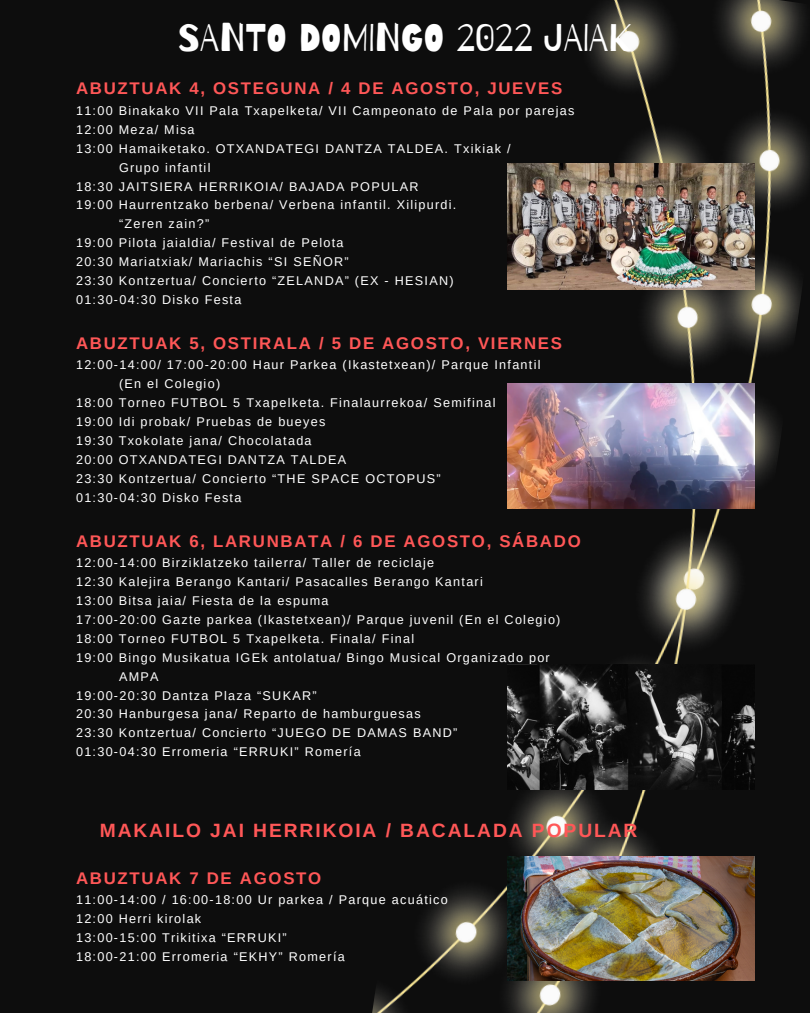
<style>
.page{position:relative;width:810px;height:1013px;background:#fff}
.page>*{position:absolute;margin:0;border:0;box-sizing:border-box;transform-origin:0 0}
.t1{font:38.5px "Barrio";color:#fff}
.t2{font:700 19.2px "Arimo";letter-spacing:.1em;color:#ff5757}
.t3{font:700 16.8px "Arimo";letter-spacing:.1em;color:#ff5757}
.t4{font:12.6px/18.9px "Arimo";letter-spacing:.1em;color:#fff}
</style>
<div class="page">
<div style="left:0;top:0;width:810px;height:1012px;background:#0d0d0d"></div>
<img style="left:372px;top:0;width:438px;height:1012px">
<img style="left:508px;top:664px;width:246px;height:125px">
<img style="left:508px;top:384px;width:246px;height:124px">
<img style="left:508px;top:856px;width:246px;height:124px">
<img style="left:508px;top:163px;width:246px;height:126px">
<h1 class="t1" style="left:178px;top:17px;width:456px">SANTO DOMINGO 2022 JAIAK</h1>
<h3 class="t3" style="left:76px;top:79px;width:488px">ABUZTUAK 4, OSTEGUNA / 4 DE AGOSTO, JUEVES</h3>
<p class="t4" style="left:76px;top:101px;width:500px">11:00 Binakako VII Pala Txapelketa/ VII Campeonato de Pala por parejas</p>
<p class="t4" style="left:76px;top:120px;width:120px">12:00 Meza/ Misa</p>
<p class="t4" style="left:76px;top:139px;width:436px">13:00 Hamaiketako. OTXANDATEGI DANTZA TALDEA. Txikiak /</p>
<p class="t4" style="left:119px;top:158px;width:93px">Grupo infantil</p>
<p class="t4" style="left:76px;top:177px;width:344px">18:30 JAITSIERA HERRIKOIA/ BAJADA POPULAR</p>
<p class="t4" style="left:76px;top:196px;width:382px">19:00 Haurrentzako berbena/ Verbena infantil. Xilipurdi.</p>
<p class="t4" style="left:119px;top:214px;width:92px">“Zeren zain?”</p>
<p class="t4" style="left:76px;top:233px;width:269px">19:00 Pilota jaialdia/ Festival de Pelota</p>
<p class="t4" style="left:76px;top:252px;width:274px">20:30 Mariatxiak/ Mariachis “SI SEÑOR”</p>
<p class="t4" style="left:76px;top:271px;width:379px">23:30 Kontzertua/ Concierto “ZELANDA” (EX - HESIAN)</p>
<p class="t4" style="left:76px;top:290px;width:167px">01:30-04:30 Disko Festa</p>
<h3 class="t3" style="left:76px;top:334px;width:487px">ABUZTUAK 5, OSTIRALA / 5 DE AGOSTO, VIERNES</h3>
<p class="t4" style="left:76px;top:355px;width:466px">12:00-14:00/ 17:00-20:00 Haur Parkea (Ikastetxean)/ Parque Infantil</p>
<p class="t4" style="left:119px;top:374px;width:103px">(En el Colegio)</p>
<p class="t4" style="left:76px;top:393px;width:421px">18:00 Torneo FUTBOL 5 Txapelketa. Finalaurrekoa/ Semifinal</p>
<p class="t4" style="left:76px;top:412px;width:251px">19:00 Idi probak/ Pruebas de bueyes</p>
<p class="t4" style="left:76px;top:431px;width:237px">19:30 Txokolate jana/ Chocolatada</p>
<p class="t4" style="left:76px;top:450px;width:272px">20:00 OTXANDATEGI DANTZA TALDEA</p>
<p class="t4" style="left:76px;top:469px;width:366px">23:30 Kontzertua/ Concierto “THE SPACE OCTOPUS”</p>
<p class="t4" style="left:76px;top:488px;width:167px">01:30-04:30 Disko Festa</p>
<h3 class="t3" style="left:76px;top:531px;width:506px">ABUZTUAK 6, LARUNBATA / 6 DE AGOSTO, SÁBADO</h3>
<p class="t4" style="left:76px;top:553px;width:360px">12:00-14:00 Birziklatzeko tailerra/ Taller de reciclaje</p>
<p class="t4" style="left:76px;top:572px;width:408px">12:30 Kalejira Berango Kantari/ Pasacalles Berango Kantari</p>
<p class="t4" style="left:76px;top:591px;width:254px">13:00 Bitsa jaia/ Fiesta de la espuma</p>
<p class="t4" style="left:76px;top:610px;width:486px">17:00-20:00 Gazte parkea (Ikastetxean)/ Parque juvenil (En el Colegio)</p>
<p class="t4" style="left:76px;top:629px;width:340px">18:00 Torneo FUTBOL 5 Txapelketa. Finala/ Final</p>
<p class="t4" style="left:76px;top:647px;width:475px">19:00 Bingo Musikatua IGEk antolatua/ Bingo Musical Organizado por</p>
<p class="t4" style="left:119px;top:666px;width:41px">AMPA</p>
<p class="t4" style="left:76px;top:685px;width:242px">19:00-20:30 Dantza Plaza “SUKAR”</p>
<p class="t4" style="left:76px;top:704px;width:346px">20:30 Hanburgesa jana/ Reparto de hamburguesas</p>
<p class="t4" style="left:76px;top:723px;width:383px">23:30 Kontzertua/ Concierto “JUEGO DE DAMAS BAND”</p>
<p class="t4" style="left:76px;top:742px;width:286px">01:30-04:30 Erromeria “ERRUKI” Romería</p>
<h2 class="t2" style="left:100px;top:819px;width:539px">MAKAILO JAI HERRIKOIA / BACALADA POPULAR</h2>
<h3 class="t3" style="left:76px;top:868px;width:247px">ABUZTUAK 7 DE AGOSTO</h3>
<p class="t4" style="left:76px;top:890px;width:373px">11:00-14:00 / 16:00-18:00 Ur parkea / Parque acuático 12:00 Herri kirolak<br>13:00-15:00 Trikitixa “ERRUKI”<br>18:00-21:00 Erromeria “EKHY” Romería</p>
</div>
